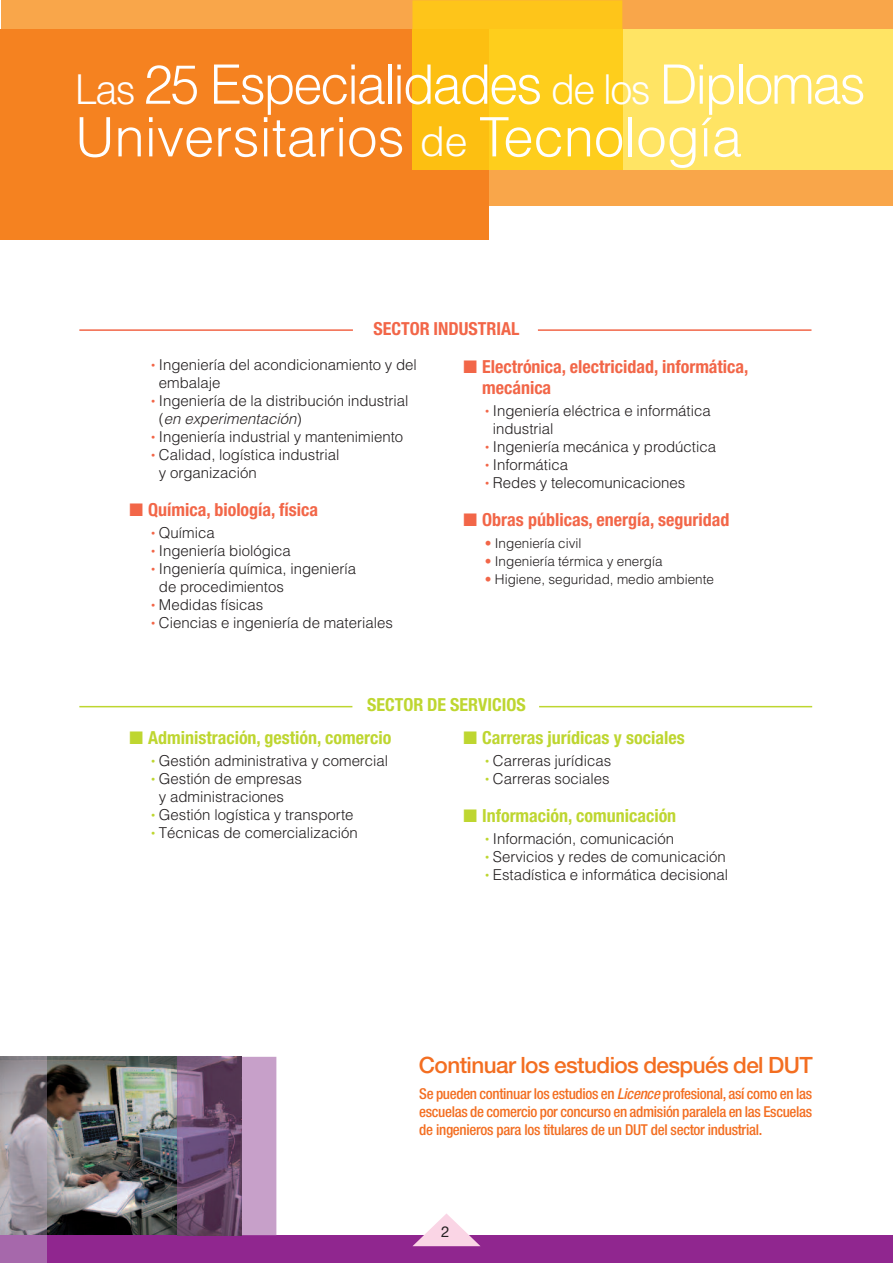
<style>
.page{position:relative;width:893px;height:1263px;background:#fff}
.page>*{position:absolute;margin:0;border:0;box-sizing:border-box;transform-origin:0 0}
.t1{font:300 54.45px/52.7px "Helvetica";letter-spacing:-.04em;color:#fff;scale:.96 1}
.t2{font:500 22.5px "Helvetica Neue";letter-spacing:-.025em;color:#f36e21}
.t3{font:700 condensed 18px/20.9px "Helvetica Neue";color:#f26648}
.t4{font:700 condensed 18px "Helvetica Neue";color:#bed630}
.t5{font:300 15px/18px "Helvetica";color:#231f20}
.t6{font:500 condensed 15px/18px "Helvetica Neue";letter-spacing:-.02em;color:#f36e21;text-align:justify}
.t7{font:15px "Helvetica Neue";color:#231f20}
.t8{font:300 13.5px "Helvetica";color:#231f20}
.s1{font-size:41.25px}
.s2{font-weight:400;font-size:13.5px;color:#f26648}
.s3{font-style:italic}
.s4{color:#f26648}
.s5{font-weight:400;font-size:13.5px;color:#bed630}
</style>
<div class="page">
<div style="left:2px;top:0;width:891px;height:206px;background:#f9a64a"></div>
<div style="left:622px;top:30px;width:271px;height:140px;background:#ffe464"></div>
<div style="left:0;top:30px;width:489px;height:210px;background:#f58220"></div>
<svg style="left:412px;top:0;width:210px;height:30px;background:#fdc41a"></svg>
<div style="left:489px;top:30px;width:133px;height:140px;background:#fece1c"></div>
<div style="left:412px;top:30px;width:77px;height:140px;background:#fdbf11"></div>
<img style="left:47px;top:1057px;width:130px;height:178px">
<div style="left:0;top:1235px;width:893px;height:28px;background:#90268f"></div>
<svg style="left:413px;top:1213px;width:67px;height:33px"></svg>
<div style="left:242px;top:1057px;width:34px;height:178px;background:#c7a0c9"></div>
<img style="left:177px;top:1057px;width:65px;height:178px">
<img style="left:0;top:1057px;width:47px;height:178px">
<div style="left:0;top:1235px;width:47px;height:28px;background:#a668ab"></div>
<hr style="left:79px;top:329px;width:274px;height:2px;background:#f26648">
<hr style="left:538px;top:329px;width:273px;height:2px;background:#f26648">
<hr style="left:79px;top:706px;width:273px;height:1px;background:#bed630">
<hr style="left:539px;top:706px;width:273px;height:1px;background:#bed630">
<h1 class="t1" style="left:75px;top:63px;width:825px"><span class="s1">Las</span> 25 Especialidades <span class="s1">de los</span> Diplomas<br>Universitarios <span class="s1">de</span> Tecnología</h1>
<p class="t3" style="left:373px;top:320px;width:147px">SECTOR INDUSTRIAL</p>
<p class="t5" style="left:159px;top:357px;width:260px;text-indent:-8px"><span class="s2">•</span> Ingeniería del acondicionamiento y del embalaje</p>
<p class="t5" style="left:159px;top:393px;width:251px;text-indent:-8px"><span class="s2">•</span> Ingeniería de la distribución industrial (<span class="s3">en experimentación</span>)</p>
<p class="t5" style="left:151px;top:429px;width:254px"><span class="s2">•</span> Ingeniería industrial y mantenimiento</p>
<p class="t5" style="left:159px;top:447px;width:182px;text-indent:-8px"><span class="s2">•</span> Calidad, logística industrial y organización</p>
<p class="t3" style="left:130px;top:501px;width:190px">■ Química, biología, física</p>
<p class="t5" style="left:151px;top:525px;width:65px"><span class="s2">•</span> Química</p>
<p class="t5" style="left:151px;top:543px;width:142px"><span class="s2">•</span> Ingeniería biológica</p>
<p class="t5" style="left:159px;top:561px;width:199px;text-indent:-8px"><span class="s2">•</span> Ingeniería química, ingeniería de procedimientos</p>
<p class="t5" style="left:151px;top:597px;width:114px"><span class="s2">•</span> Medidas físicas</p>
<p class="t5" style="left:151px;top:615px;width:243px"><span class="s2">•</span> Ciencias e ingeniería de materiales</p>
<p class="t3" style="left:482px;top:358px;width:268px;text-indent:-19px">■ Electrónica, electricidad, informática, mecánica</p>
<p class="t5" style="left:493px;top:403px;width:219px;text-indent:-8px"><span class="s2">•</span> Ingeniería eléctrica e informática industrial</p>
<p class="t5" style="left:485px;top:439px;width:233px"><span class="s2">•</span> Ingeniería mecánica y prodúctica</p>
<p class="t5" style="left:485px;top:457px;width:85px"><span class="s2">•</span> Informática</p>
<p class="t5" style="left:485px;top:475px;width:202px"><span class="s2">•</span> Redes y telecomunicaciones</p>
<p class="t3" style="left:464px;top:511px;width:267px">■ Obras públicas, energía, seguridad</p>
<p class="t8" style="left:485px;top:538px;width:98px"><span class="s4">•</span> Ingeniería civil</p>
<p class="t8" style="left:485px;top:556px;width:179px"><span class="s4">•</span> Ingeniería térmica y energía</p>
<p class="t8" style="left:485px;top:574px;width:231px"><span class="s4">•</span> Higiene, seguridad, medio ambiente</p>
<p class="t4" style="left:367px;top:698px;width:160px">SECTOR DE SERVICIOS</p>
<p class="t4" style="left:130px;top:731px;width:263px">■ Administración, gestión, comercio</p>
<p class="t5" style="left:151px;top:753px;width:239px"><span class="s5">•</span> Gestión administrativa y comercial</p>
<p class="t5" style="left:159px;top:771px;width:144px;text-indent:-8px"><span class="s5">•</span> Gestión de empresas y administraciones</p>
<p class="t5" style="left:151px;top:807px;width:204px"><span class="s5">•</span> Gestión logística y transporte</p>
<p class="t5" style="left:151px;top:825px;width:208px"><span class="s5">•</span> Técnicas de comercialización</p>
<p class="t4" style="left:464px;top:731px;width:223px">■ Carreras jurídicas y sociales</p>
<p class="t5" style="left:485px;top:753px;width:128px"><span class="s5">•</span> Carreras jurídicas</p>
<p class="t5" style="left:485px;top:771px;width:126px"><span class="s5">•</span> Carreras sociales</p>
<p class="t4" style="left:464px;top:809px;width:214px">■ Información, comunicación</p>
<p class="t5" style="left:485px;top:831px;width:191px"><span class="s5">•</span> Información, comunicación</p>
<p class="t5" style="left:485px;top:849px;width:242px"><span class="s5">•</span> Servicios y redes de comunicación</p>
<p class="t5" style="left:485px;top:867px;width:245px"><span class="s5">•</span> Estadística e informática decisional</p>
<h2 class="t2" style="left:419px;top:1057px;width:395px">Continuar los estudios después del DUT</h2>
<p class="t6" style="left:419px;top:1086px;width:394px">Se pueden continuar los estudios en <span class="s3">Licence</span> profesional, así como en las escuelas de comercio por concurso en admisión paralela en las Escuelas de ingenieros para los titulares de un DUT del sector industrial.</p>
<p class="t7" style="left:441px;top:1226px;width:10px">2</p>
</div>
